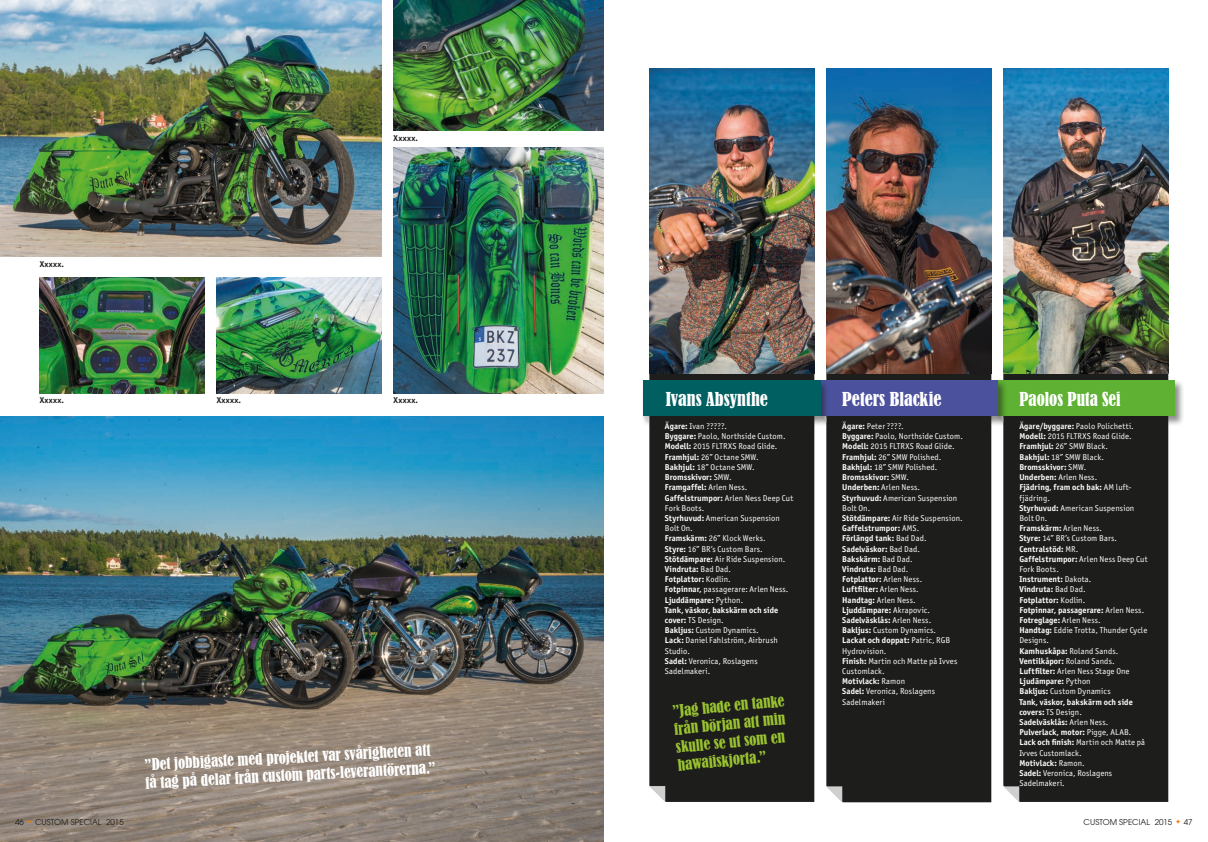
<style>
.page{position:relative;width:1208px;height:842px;background:#fff}
.page>*{position:absolute;margin:0;border:0;box-sizing:border-box;transform-origin:0 0}
.t1{font:condensed 18px "Bernard";color:#fff}
.t2{font:condensed 18px "Bernard";color:#fff;scale:.95 1}
.t3{font:condensed 15px/18px "Bernard";color:#fff}
.t4{font:condensed 15px/18px "Bernard";color:#99c230}
.t5{font:8.5px/10.2px "Officina San ITC";letter-spacing:.015em;color:#fff}
.t6{font:700 8.5px "Officina San ITC";letter-spacing:.04em;color:#1d1d1b}
.t7{font:8px "Avant Garde LT";color:#1d1d1b}
.s1{font-weight:700}
</style>
<div class="page">
<svg style="left:1176px;top:819px;width:4px;height:5px"></svg>
<svg style="left:1003px;top:374px;width:165px;height:428px;background:#232321"></svg>
<svg style="left:1003px;top:786px;width:16px;height:16px"></svg>
<div style="left:995px;top:379px;width:189px;height:47px;background:#1d1d1b;opacity:.5"></div>
<div style="left:997px;top:380px;width:177px;height:36px;background:#5eb132"></div>
<svg style="left:826px;top:374px;width:165px;height:428px;background:#232321"></svg>
<svg style="left:826px;top:786px;width:16px;height:16px"></svg>
<div style="left:818px;top:379px;width:189px;height:47px;background:#1d1d1b;opacity:.5"></div>
<div style="left:820px;top:380px;width:177px;height:36px;background:#4c519e"></div>
<svg style="left:649px;top:374px;width:165px;height:428px;background:#242422"></svg>
<svg style="left:649px;top:786px;width:16px;height:16px"></svg>
<div style="left:641px;top:379px;width:189px;height:47px;background:#1d1d1b;opacity:.5"></div>
<div style="left:643px;top:380px;width:177px;height:36px;background:#006061"></div>
<svg style="left:643px;top:416px;width:6px;height:6px"></svg>
<img style="left:1003px;top:68px;width:165px;height:306px">
<img style="left:826px;top:68px;width:165px;height:306px">
<img style="left:649px;top:68px;width:165px;height:306px">
<img style="left:0;top:416px;width:604px;height:426px">
<img style="left:0;top:0;width:382px;height:257px">
<img style="left:394px;top:0;width:210px;height:130px">
<img style="left:394px;top:148px;width:210px;height:246px">
<img style="left:40px;top:278px;width:165px;height:116px">
<img style="left:217px;top:278px;width:165px;height:116px">
<svg style="left:27px;top:819px;width:5px;height:5px"></svg>
<p class="t6" style="left:40px;top:259px;width:26px">Xxxxx.</p>
<p class="t6" style="left:394px;top:133px;width:26px">Xxxxx.</p>
<p class="t6" style="left:40px;top:395px;width:26px">Xxxxx.</p>
<p class="t6" style="left:217px;top:395px;width:26px">Xxxxx.</p>
<p class="t6" style="left:394px;top:395px;width:26px">Xxxxx.</p>
<p class="t7" style="left:15px;top:817px;width:10px">46</p>
<p class="t7" style="left:35px;top:817px;width:90px">CUSTOM SPECIAL 2015</p>
<h2 class="t3" style="left:144px;top:756px;width:292px;rotate:-3deg">”Det jobbigaste med projektet var svårigheten att få tag på delar från custom parts-leverantörerna.”</h2>
<h1 class="t1" style="left:665px;top:389px;width:104px">Ivans Absynthe</h1>
<p class="t5" style="left:665px;top:421px;width:130px"><span class="s1">Ägare:</span> Ivan ?????.<br><span class="s1">Byggare:</span> Paolo, Northside Custom.<br><span class="s1">Modell:</span> 2015 FLTRXS Road Glide.<br><span class="s1">Framhjul:</span> 26” Octane SMW.<br><span class="s1">Bakhjul:</span> 18” Octane SMW.<br><span class="s1">Bromsskivor:</span> SMW.<br><span class="s1">Framgaffel:</span> Arlen Ness.<br><span class="s1">Gaffelstrumpor:</span> Arlen Ness Deep Cut<br>Fork Boots.<br><span class="s1">Styrhuvud:</span> American Suspension<br>Bolt On.<br><span class="s1">Framskärm:</span> 26” Klock Werks.<br><span class="s1">Styre:</span> 16” BR’s Custom Bars.<br><span class="s1">Stötdämpare:</span> Air Ride Suspension.<br><span class="s1">Vindruta:</span> Bad Dad.<br><span class="s1">Fotplattor:</span> Kodlin.<br><span class="s1">Fotpinnar,</span> passagerare: Arlen Ness.<br><span class="s1">Ljuddämpare:</span> Python.<br><span class="s1">Tank, väskor, bakskärm och side cover:</span> TS Design.<br><span class="s1">Bakljus:</span> Custom Dynamics.<br><span class="s1">Lack:</span> Daniel Fahlström, Airbrush<br>Studio.<br><span class="s1">Sadel:</span> Veronica, Roslagens<br>Sadelmakeri.</p>
<h2 class="t4" style="left:671px;top:703px;width:114px;rotate:-6deg">”Jag hade en tanke från början att min skulle se ut som en hawaiiskjorta.”</h2>
<h1 class="t1" style="left:842px;top:389px;width:101px">Peters Blackie</h1>
<p class="t5" style="left:842px;top:421px;width:122px"><span class="s1">Ägare:</span> Peter ????.<br><span class="s1">Byggare:</span> Paolo, Northside Custom.<br><span class="s1">Modell:</span> 2015 FLTRXS Road Glide.<br><span class="s1">Framhjul:</span> 26” SMW Polished.<br><span class="s1">Bakhjul:</span> 18” SMW Polished.<br><span class="s1">Bromsskivor:</span> SMW.<br><span class="s1">Underben:</span> Arlen Ness.<br><span class="s1">Styrhuvud:</span> American Suspension<br>Bolt On.<br><span class="s1">Stötdämpare:</span> Air Ride Suspension.<br><span class="s1">Gaffelstrumpor:</span> AMS.<br><span class="s1">Förlängd tank:</span> Bad Dad.<br><span class="s1">Sadelväskor:</span> Bad Dad.<br><span class="s1">Bakskärm:</span> Bad Dad.<br><span class="s1">Vindruta:</span> Bad Dad.<br><span class="s1">Fotplattor:</span> Arlen Ness.<br><span class="s1">Luftfilter:</span> Arlen Ness.<br><span class="s1">Handtag:</span> Arlen Ness.<br><span class="s1">Ljuddämpare:</span> Akrapovic.<br><span class="s1">Sadelväsklås:</span> Arlen Ness.<br><span class="s1">Bakljus:</span> Custom Dynamics.<br><span class="s1">Lackat och doppat:</span> Patric, RGB<br>Hydrovision.<br><span class="s1">Finish:</span> Martin och Matte på Ivves<br>Customlack.<br><span class="s1">Motivlack:</span> Ramon<br><span class="s1">Sadel:</span> Veronica, Roslagens<br>Sadelmakeri</p>
<h1 class="t2" style="left:1019px;top:389px;width:108px">Paolos Puta Sei</h1>
<p class="t5" style="left:1019px;top:421px;width:130px"><span class="s1">Ägare/byggare:</span> Paolo Polichetti.<br><span class="s1">Modell:</span> 2015 FLTRXS Road Glide.<br><span class="s1">Framhjul:</span> 26” SMW Black.<br><span class="s1">Bakhjul:</span> 18” SMW Black.<br><span class="s1">Bromsskivor:</span> SMW.<br><span class="s1">Underben:</span> Arlen Ness.<br><span class="s1">Fjädring, fram och bak:</span> AM luft&shy;fjädring.<br><span class="s1">Styrhuvud:</span> American Suspension<br>Bolt On.<br><span class="s1">Framskärm:</span> Arlen Ness.<br><span class="s1">Styre:</span> 14” BR’s Custom Bars.<br><span class="s1">Centralstöd:</span> MR.<br><span class="s1">Gaffelstrumpor:</span> Arlen Ness Deep Cut<br>Fork Boots.<br><span class="s1">Instrument:</span> Dakota.<br><span class="s1">Vindruta:</span> Bad Dad.<br><span class="s1">Fotplattor:</span> Kodlin.<br><span class="s1">Fotpinnar, passagerare:</span> Arlen Ness.<br><span class="s1">Fotreglage:</span> Arlen Ness.<br><span class="s1">Handtag:</span> Eddie Trotta, Thunder Cycle<br>Designs.<br><span class="s1">Kamhuskåpa:</span> Roland Sands.<br><span class="s1">Ventilkåpor:</span> Roland Sands.<br><span class="s1">Luftfilter:</span> Arlen Ness Stage One<br><span class="s1">Ljudämpare:</span> Python<br><span class="s1">Bakljus:</span> Custom Dynamics<br><span class="s1">Tank, väskor, bakskärm och side covers:</span> TS Design.<br><span class="s1">Sadelväsklås:</span> Arlen Ness.<br><span class="s1">Pulverlack, motor:</span> Pigge, ALAB.<br><span class="s1">Lack och finish:</span> Martin och Matte på<br>Ivves Customlack.<br><span class="s1">Motivlack:</span> Ramon.<br><span class="s1">Sadel:</span> Veronica, Roslagens<br>Sadelmakeri.</p>
<p class="t7" style="left:1083px;top:817px;width:90px">CUSTOM SPECIAL 2015</p>
<p class="t7" style="left:1183px;top:817px;width:10px">47</p>
</div>
